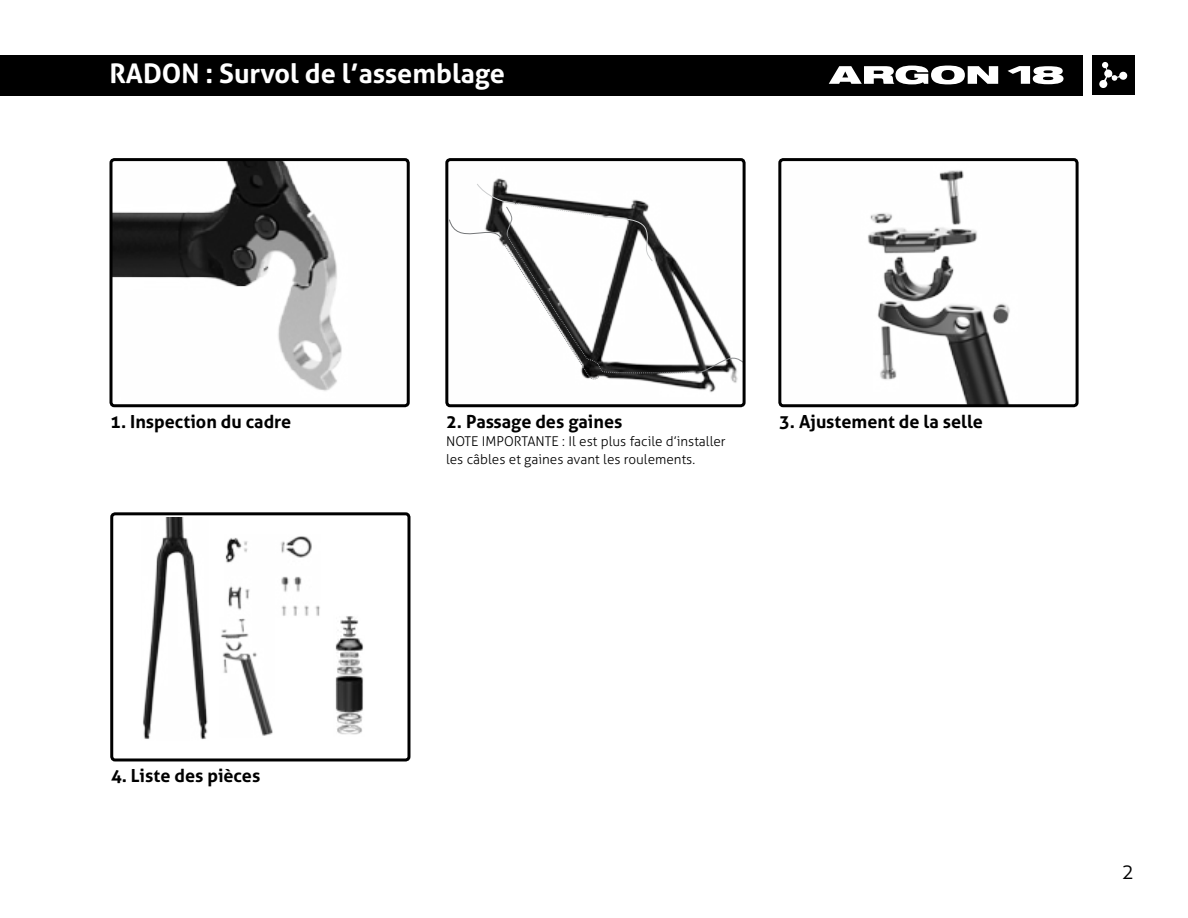
<style>
.page{position:relative;width:1188px;height:918px;background:#fff}
.page>*{position:absolute;margin:0;border:0;box-sizing:border-box;transform-origin:0 0}
.t1{font:700 27px "Aller";color:#fff}
.t2{font:300 21px "Aller";color:#000}
.t3{font:700 18px "Aller";color:#000}
.t4{font:300 13.5px/18px "Aller";color:#000}
</style>
<div class="page">
<img style="left:493px;top:178px;width:244px;height:215px">
<svg style="left:449px;top:183px;width:293px;height:199px"></svg>
<div style="left:445px;top:158px;width:301px;height:249px;border:3px solid #000;border-radius:3px"></div>
<img style="left:143px;top:517px;width:221px;height:223px">
<div style="left:110px;top:512px;width:300px;height:249px;border:3px solid #000;border-radius:3px"></div>
<div style="left:0;top:55px;width:1082px;height:40px;background:#000"></div>
<svg style="left:829px;top:66px;width:169px;height:18px"></svg>
<svg style="left:1008px;top:66px;width:56px;height:18px"></svg>
<div style="left:1092px;top:55px;width:42px;height:40px;background:#000"></div>
<svg style="left:1099px;top:62px;width:29px;height:26px"></svg>
<img style="left:113px;top:162px;width:229px;height:229px">
<div style="left:109px;top:158px;width:301px;height:249px;border:3px solid #000;border-radius:3px"></div>
<img style="left:868px;top:170px;width:142px;height:233px">
<div style="left:778px;top:158px;width:301px;height:249px;border:3px solid #000;border-radius:3px"></div>
<h1 class="t1" style="left:109px;top:57px;width:397px">RADON : Survol de l’assemblage</h1>
<h3 class="t3" style="left:110px;top:411px;width:183px">1. Inspection du cadre</h3>
<h3 class="t3" style="left:779px;top:411px;width:205px">3. Ajustement de la selle</h3>
<h3 class="t3" style="left:446px;top:411px;width:178px">2. Passage des gaines</h3>
<p class="t4" style="left:446px;top:432px;width:281px">NOTE IMPORTANTE : Il est plus facile d’installer les câbles et gaines avant les roulements.</p>
<h3 class="t3" style="left:111px;top:765px;width:151px">4. Liste des pièces</h3>
<h2 class="t2" style="left:1122px;top:859px;width:14px">2</h2>
</div>
